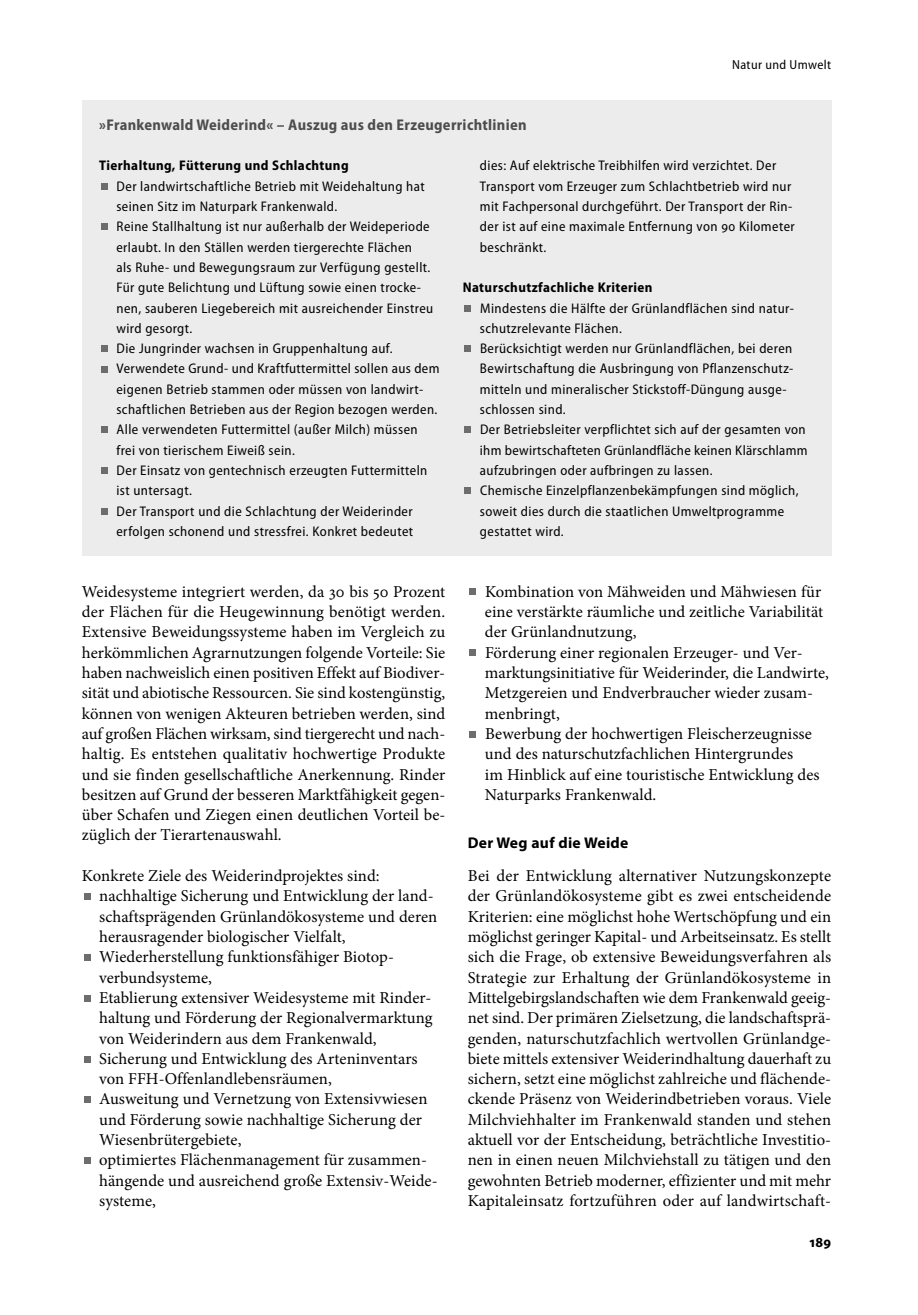
<style>
.page{position:relative;width:918px;height:1315px;background:#fff}
.page>*{position:absolute;margin:0;border:0;box-sizing:border-box;transform-origin:0 0}
.t1{font:16.62px/20.3px "Minion Pro";letter-spacing:.005em;color:#000;text-align:justify}
.t2{font:700 semi-condensed 15.58px "Myriad Pro";letter-spacing:.02em;color:#4d4d4d}
.t3{font:700 15.58px "Myriad Pro";letter-spacing:.02em;color:#000}
.t4{font:semi-condensed 14px/20.3px "Myriad Pro";letter-spacing:.03em;color:#000}
.t5{font:700 semi-condensed 14px "Myriad Pro";letter-spacing:.03em;color:#000}
.t6{font:semi-condensed 13.12px "Myriad Pro";letter-spacing:.03em;color:#000}
</style>
<div class="page">
<div style="left:84px;top:1096px;width:7px;height:7px;background:#6d6d6d"></div>
<div style="left:84px;top:1157px;width:7px;height:7px;background:#6d6d6d"></div>
<div style="left:469px;top:588px;width:7px;height:7px;background:#6d6d6d"></div>
<div style="left:469px;top:649px;width:7px;height:7px;background:#6d6d6d"></div>
<div style="left:469px;top:730px;width:7px;height:7px;background:#6d6d6d"></div>
<div style="left:84px;top:1055px;width:7px;height:7px;background:#6d6d6d"></div>
<div style="left:84px;top:994px;width:7px;height:7px;background:#6d6d6d"></div>
<div style="left:84px;top:893px;width:7px;height:7px;background:#6d6d6d"></div>
<div style="left:84px;top:954px;width:7px;height:7px;background:#6d6d6d"></div>
<div style="left:82px;top:100px;width:749px;height:455px;background:#ececec"></div>
<div style="left:101px;top:183px;width:7px;height:7px;background:#6d6d6d"></div>
<div style="left:101px;top:223px;width:7px;height:7px;background:#6d6d6d"></div>
<div style="left:101px;top:345px;width:7px;height:7px;background:#6d6d6d"></div>
<div style="left:101px;top:365px;width:7px;height:7px;background:#6d6d6d"></div>
<div style="left:101px;top:426px;width:7px;height:7px;background:#6d6d6d"></div>
<div style="left:101px;top:467px;width:7px;height:7px;background:#6d6d6d"></div>
<div style="left:101px;top:508px;width:7px;height:7px;background:#6d6d6d"></div>
<div style="left:464px;top:305px;width:7px;height:7px;background:#6d6d6d"></div>
<div style="left:464px;top:345px;width:7px;height:7px;background:#6d6d6d"></div>
<div style="left:464px;top:426px;width:7px;height:7px;background:#6d6d6d"></div>
<div style="left:464px;top:487px;width:7px;height:7px;background:#6d6d6d"></div>
<p class="t6" style="left:732px;top:60px;width:100px">Natur und Umwelt</p>
<p class="t2" style="left:99px;top:119px;width:429px">»Frankenwald Weiderind« – Auszug aus den Erzeugerrichtlinien</p>
<p class="t5" style="left:99px;top:160px;width:251px">Tierhaltung, Fütterung und Schlachtung</p>
<p class="t4" style="left:116px;top:177px;width:325px">Der landwirtschaftliche Betrieb mit Weidehaltung hat seinen Sitz im Naturpark Frankenwald.<br>Reine Stallhaltung ist nur außerhalb der Weideperiode erlaubt. In den Ställen werden tiergerechte Flächen<br>als Ruhe- und Bewegungsraum zur Verfügung gestellt.<br>Für gute Belichtung und Lüftung sowie einen trocke&shy;nen, sauberen Liegebereich mit ausreichender Einstreu wird gesorgt.<br>Die Jungrinder wachsen in Gruppenhaltung auf.<br>Verwendete Grund- und Kraftfuttermittel sollen aus dem eigenen Betrieb stammen oder müssen von landwirt&shy;schaftlichen Betrieben aus der Region bezogen werden.<br>Alle verwendeten Futtermittel (außer Milch) müssen frei von tierischem Eiweiß sein.<br>Der Einsatz von gentechnisch erzeugten Futtermitteln ist untersagt.<br>Der Transport und die Schlachtung der Weiderinder erfolgen schonend und stressfrei. Konkret bedeutet</p>
<p class="t4" style="left:480px;top:157px;width:316px">dies: Auf elektrische Treibhilfen wird verzichtet. Der Transport vom Erzeuger zum Schlachtbetrieb wird nur mit Fachpersonal durchgeführt. Der Transport der Rin&shy;der ist auf eine maximale Entfernung von 90 Kilometer beschränkt.</p>
<p class="t5" style="left:463px;top:282px;width:191px">Naturschutzfachliche Kriterien</p>
<p class="t4" style="left:480px;top:299px;width:329px">Mindestens die Hälfte der Grünlandflächen sind natur&shy;schutzrelevante Flächen.<br>Berücksichtigt werden nur Grünlandflächen, bei deren Bewirtschaftung die Ausbringung von Pflanzenschutz&shy;mitteln und mineralischer Stickstoff-Düngung ausge&shy;schlossen sind.<br>Der Betriebsleiter verpflichtet sich auf der gesamten von ihm bewirtschafteten Grünlandfläche keinen Klärschlamm aufzubringen oder aufbringen zu lassen.<br>Chemische Einzelpflanzenbekämpfungen sind möglich, soweit dies durch die staatlichen Umweltprogramme gestattet wird.</p>
<p class="t1" style="left:82px;top:583px;width:365px">Weidesysteme integriert werden, da 30 bis 50 Prozent der Flächen für die Heugewinnung benötigt werden.<br>Extensive Beweidungssysteme haben im Vergleich zu herkömmlichen Agrarnutzungen folgende Vorteile: Sie haben nachweislich einen positiven Effekt auf Biodiver&shy;sität und abiotische Ressourcen. Sie sind kostengünstig, können von wenigen Akteuren betrieben werden, sind auf großen Flächen wirksam, sind tiergerecht und nach&shy;haltig. Es entstehen qualitativ hochwertige Produkte und sie finden gesellschaftliche Anerkennung. Rinder besitzen auf Grund der besseren Marktfähigkeit gegen&shy;über Schafen und Ziegen einen deutlichen Vorteil be&shy;züglich der Tierartenauswahl.</p>
<p class="t1" style="left:99px;top:867px;width:340px;text-align:left;text-indent:-17px">Konkrete Ziele des Weiderindprojektes sind: nachhaltige Sicherung und Entwicklung der land&shy;schaftsprägenden Grünlandökosysteme und deren herausragender biologischer Vielfalt, Wiederherstellung funktionsfähiger Biotop&shy;verbundsysteme,<br>Etablierung extensiver Weidesysteme mit Rinder&shy;haltung und Förderung der Regionalvermarktung von Weiderindern aus dem Frankenwald, Sicherung und Entwicklung des Arteninventars von FFH-Offenlandlebensräumen,<br>Ausweitung und Vernetzung von Extensivwiesen und Förderung sowie nachhaltige Sicherung der Wiesenbrütergebiete,<br>optimiertes Flächenmanagement für zusammen&shy;hängende und ausreichend große Extensiv-Weide&shy;systeme,</p>
<p class="t1" style="left:485px;top:583px;width:345px;text-align:left">Kombination von Mähweiden und Mähwiesen für eine verstärkte räumliche und zeitliche Variabilität der Grünlandnutzung,<br>Förderung einer regionalen Erzeuger- und Ver&shy;marktungsinitiative für Weiderinder, die Landwirte, Metzgereien und Endverbraucher wieder zusam&shy;menbringt,<br>Bewerbung der hochwertigen Fleischerzeugnisse und des naturschutzfachlichen Hintergrundes<br>im Hinblick auf eine touristische Entwicklung des Naturparks Frankenwald.</p>
<p class="t3" style="left:468px;top:837px;width:162px">Der Weg auf die Weide</p>
<p class="t1" style="left:468px;top:867px;width:365px">Bei der Entwicklung alternativer Nutzungskonzepte der Grünlandökosysteme gibt es zwei entscheidende Kriterien: eine möglichst hohe Wertschöpfung und ein möglichst geringer Kapital- und Arbeitseinsatz. Es stellt sich die Frage, ob extensive Beweidungsverfahren als Strategie zur Erhaltung der Grünlandökosysteme in Mittelgebirgslandschaften wie dem Frankenwald geeig&shy;net sind. Der primären Zielsetzung, die landschaftsprä&shy;genden, naturschutzfachlich wertvollen Grünlandge&shy;biete mittels extensiver Weiderindhaltung dauerhaft zu sichern, setzt eine möglichst zahlreiche und flächende&shy;ckende Präsenz von Weiderindbetrieben voraus. Viele Milchviehhalter im Frankenwald standen und stehen aktuell vor der Entscheidung, beträchtliche Investitio&shy;nen in einen neuen Milchviehstall zu tätigen und den gewohnten Betrieb moderner, effizienter und mit mehr Kapitaleinsatz fortzuführen oder auf landwirtschaft-</p>
</div>
